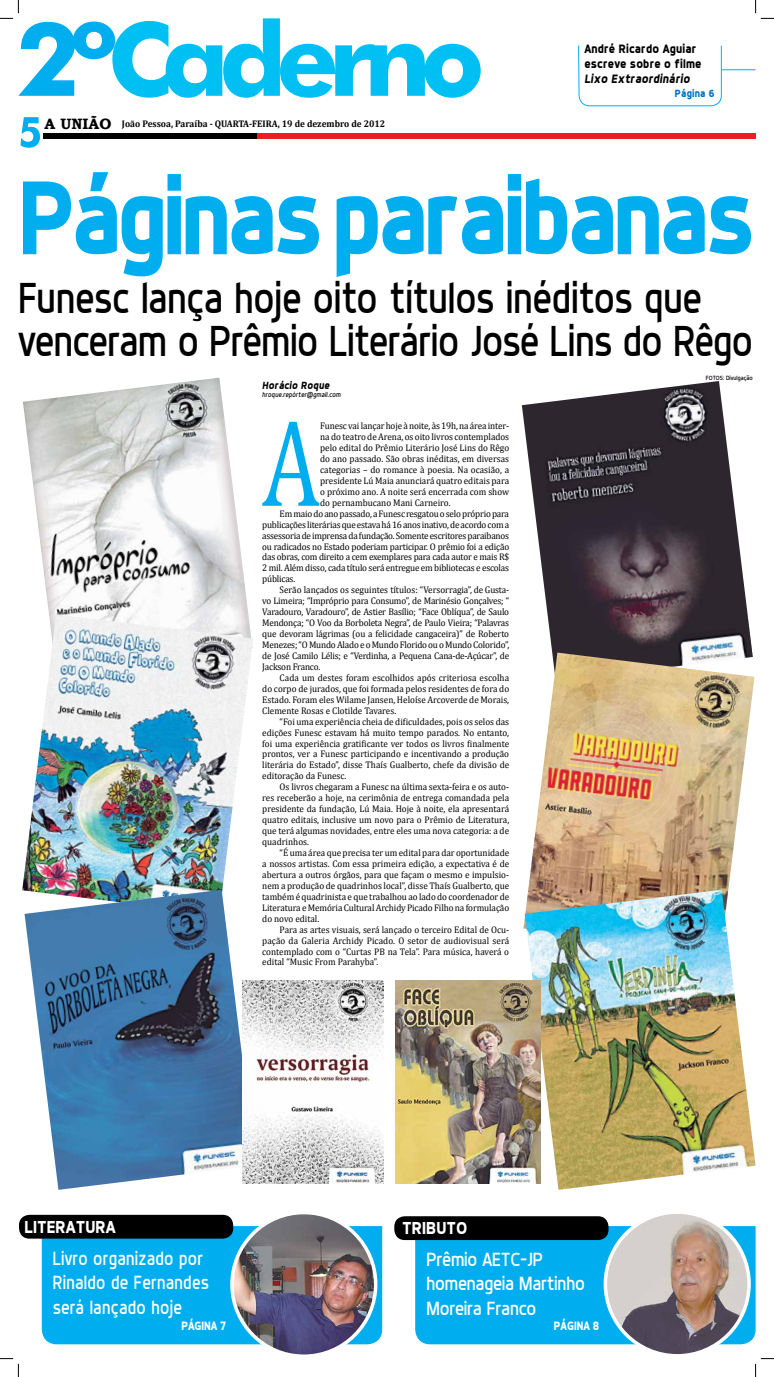
<style>
.page{position:relative;width:774px;height:1377px;background:#fff}
.page>*{position:absolute;margin:0;border:0;box-sizing:border-box;transform-origin:0 0}
.t1{font:124.51px "Cambria";color:#00aeef;scale:.75 1}
.t2{font:700 105px "Dyno";letter-spacing:-.045em;color:#00aeef;scale:.9 1}
.t3{font:43.75px/43.8px "Dyno";letter-spacing:-.01em;color:#000;scale:.9 1}
.t4{font:19.25px/24.5px "Dyno";letter-spacing:.015em;color:#fff;scale:.9 1}
.t5{font:19.25px/24.5px "Dyno";letter-spacing:-.01em;color:#fff;scale:.95 1}
.t6{font:700 17.5px "Dyno";color:#fff;scale:.95 1}
.t7{font:700 12.25px/14.7px "Dyno";letter-spacing:.015em;color:#000;scale:.95 1}
.t8{font:700 12.25px "Dyno";color:#fff;scale:.9 1}
.t9{font:italic 700 10.5px "Dyno";letter-spacing:.02em;color:#000;scale:.95 1}
.t10{font:700 10.5px "Dyno";letter-spacing:.02em;color:#0072bc;scale:.95 1}
.t11{font:9.62px "Cambria";color:#000;scale:.95 1}
.t12{font:9.62px "Cambria";letter-spacing:-.02em;color:#000;scale:.95 1}
.t13{font:9.62px "Cambria";letter-spacing:-.025em;color:#000;scale:.95 1}
.t14{font:700 9.62px "Cambria";color:#000;scale:.95 1}
.t15{font:italic 7px "Dyno";letter-spacing:.02em;color:#000;scale:.95 1}
.t16{font:6.12px "Dyno";color:#000}
.s1{font-style:italic}
.s2{font-family:"Bookman Old Style";font-size:14.96px}
</style>
<div class="page">
<div style="left:44px;top:133px;width:213px;height:5px;background:#000"></div>
<div style="left:257px;top:133px;width:498px;height:5px;background:#ed1d24"></div>
<svg style="left:21px;top:117px;width:19px;height:31px"></svg>
<hr style="left:721px;top:69px;width:34px;height:1px;background:#00aeef">
<svg style="left:577px;top:45px;width:145px;height:94px"></svg>
<div style="left:42px;top:1225px;width:340px;height:118px;background:#00aeef"></div>
<div style="left:415px;top:1225px;width:340px;height:118px;background:#00aeef"></div>
<div style="left:19px;top:1214px;width:214px;height:24px;background:#000;border-radius:11px"></div>
<div style="left:394px;top:1215px;width:214px;height:24px;background:#000;border-radius:11px"></div>
<img style="left:605px;top:1211px;width:143px;height:144px;border-radius:72px">
<div style="left:603px;top:1210px;width:147px;height:147px;border:4px solid #fff;border-radius:50%"></div>
<img style="left:232px;top:1212px;width:143px;height:143px;border-radius:72px">
<div style="left:230px;top:1210px;width:147px;height:147px;border:4px solid #fff;border-radius:50%"></div>
<img style="left:23px;top:377px;width:226px;height:237px">
<img style="left:22px;top:614px;width:231px;height:277px">
<img style="left:25px;top:889px;width:230px;height:300px">
<img style="left:521px;top:381px;width:231px;height:271px">
<img style="left:523px;top:652px;width:231px;height:277px">
<img style="left:524px;top:889px;width:231px;height:300px">
<img style="left:242px;top:980px;width:141px;height:203px">
<img style="left:395px;top:980px;width:145px;height:203px">
<svg style="left:0;top:0;width:480px;height:98px"></svg>
<svg style="left:0;top:1358px;width:19px;height:18px"></svg>
<svg style="left:755px;top:0;width:18px;height:19px"></svg>
<svg style="left:755px;top:1358px;width:18px;height:18px"></svg>
<p class="t7" style="left:584px;top:41px;width:125px">André Ricardo Aguiar escreve sobre o filme<br><span class="s1">Lixo Extraordinário</span></p>
<p class="t14" style="left:44px;top:117px;width:360px"><span class="s2">A UNIÃO</span> João Pessoa, Paraíba - QUARTA-FEIRA, 19 de dezembro de 2012</p>
<p class="t10" style="left:674px;top:87px;width:43px">Página 6</p>
<p class="t2" style="left:18px;top:154px;width:820px">Páginas paraibanas</p>
<p class="t3" style="left:18px;top:275px;width:817px">Funesc lança hoje oito títulos inéditos que venceram o Prêmio Literário José Lins do Rêgo</p>
<p class="t9" style="left:262px;top:378px;width:72px">Horácio Roque</p>
<p class="t15" style="left:262px;top:390px;width:84px">hroque.repórter@gmail.com</p>
<p class="t1" style="left:262px;top:390px;width:79px">A</p>
<p class="t11" style="left:320px;top:420px;width:200px">Funesc vai lançar hoje à noite, às 19h, na área inter-</p>
<p class="t11" style="left:320px;top:431px;width:200px">na do teatro de Arena, os oito livros contemplados</p>
<p class="t11" style="left:320px;top:442px;width:200px">pelo edital do Prêmio Literário José Lins do Rêgo</p>
<p class="t11" style="left:320px;top:453px;width:200px">do ano passado. São obras inéditas, em diversas</p>
<p class="t11" style="left:320px;top:464px;width:200px">categorias – do romance à poesia. Na ocasião, a</p>
<p class="t11" style="left:320px;top:475px;width:200px">presidente Lú Maia anunciará quatro editais para</p>
<p class="t11" style="left:320px;top:486px;width:200px">o próximo ano. A noite será encerrada com show</p>
<p class="t11" style="left:320px;top:497px;width:139px">do pernambucano Mani Carneiro.</p>
<p class="t12" style="left:279px;top:507px;width:243px">Em maio do ano passado, a Funesc resgatou o selo próprio para</p>
<p class="t13" style="left:262px;top:518px;width:261px">publicações literárias que estava há 16 anos inativo, de acordo com a</p>
<p class="t13" style="left:262px;top:529px;width:261px">assessoria de imprensa da fundação. Somente escritores paraibanos</p>
<p class="t12" style="left:262px;top:540px;width:261px">ou radicados no Estado poderiam participar. O prêmio foi a edição</p>
<p class="t12" style="left:262px;top:551px;width:261px">das obras, com direito a cem exemplares para cada autor e mais R$</p>
<p class="t12" style="left:262px;top:562px;width:261px">2 mil. Além disso, cada título será entregue em bibliotecas e escolas</p>
<p class="t12" style="left:262px;top:573px;width:36px">públicas.</p>
<p class="t11" style="left:279px;top:584px;width:243px">Serão lançados os seguintes títulos: “Versorragia”, de Gusta-</p>
<p class="t12" style="left:262px;top:595px;width:261px">vo Limeira; “Impróprio para Consumo”, de Marinésio Gonçalves; “</p>
<p class="t12" style="left:262px;top:606px;width:261px">Varadouro, Varadouro”, de Astier Basílio; “Face Oblíqua”, de Saulo</p>
<p class="t12" style="left:262px;top:617px;width:261px">Mendonça; “O Voo da Borboleta Negra”, de Paulo Vieira; “Palavras</p>
<p class="t11" style="left:262px;top:628px;width:261px">que devoram lágrimas (ou a felicidade cangaceira)” de Roberto</p>
<p class="t12" style="left:262px;top:639px;width:261px">Menezes; “O Mundo Alado e o Mundo Florido ou o Mundo Colorido”,</p>
<p class="t12" style="left:262px;top:650px;width:261px">de José Camilo Lélis; e “Verdinha, a Pequena Cana-de-Açúcar”, de</p>
<p class="t12" style="left:262px;top:661px;width:63px">Jackson Franco.</p>
<p class="t11" style="left:279px;top:672px;width:243px">Cada um destes foram escolhidos após criteriosa escolha</p>
<p class="t11" style="left:262px;top:682px;width:261px">do corpo de jurados, que foi formada pelos residentes de fora do</p>
<p class="t11" style="left:262px;top:693px;width:261px">Estado. Foram eles Wilame Jansen, Heloíse Arcoverde de Morais,</p>
<p class="t11" style="left:262px;top:704px;width:142px">Clemente Rosas e Clotilde Tavares.</p>
<p class="t11" style="left:279px;top:715px;width:243px">“Foi uma experiência cheia de dificuldades, pois os selos das</p>
<p class="t11" style="left:262px;top:726px;width:261px">edições Funesc estavam há muito tempo parados. No entanto,</p>
<p class="t11" style="left:262px;top:737px;width:261px">foi uma experiência gratificante ver todos os livros finalmente</p>
<p class="t11" style="left:262px;top:748px;width:261px">prontos, ver a Funesc participando e incentivando a produção</p>
<p class="t11" style="left:262px;top:759px;width:261px">literária do Estado”, disse Thaís Gualberto, chefe da divisão de</p>
<p class="t11" style="left:262px;top:770px;width:90px">editoração da Funesc.</p>
<p class="t11" style="left:279px;top:781px;width:243px">Os livros chegaram a Funesc na última sexta-feira e os auto-</p>
<p class="t11" style="left:262px;top:792px;width:261px">res receberão a hoje, na cerimônia de entrega comandada pela</p>
<p class="t11" style="left:262px;top:803px;width:261px">presidente da fundação, Lú Maia. Hoje à noite, ela apresentará</p>
<p class="t11" style="left:262px;top:814px;width:261px">quatro editais, inclusive um novo para o Prêmio de Literatura,</p>
<p class="t11" style="left:262px;top:825px;width:261px">que terá algumas novidades, entre eles uma nova categoria: a de</p>
<p class="t11" style="left:262px;top:836px;width:51px">quadrinhos.</p>
<p class="t11" style="left:279px;top:847px;width:243px">“É uma área que precisa ter um edital para dar oportunidade</p>
<p class="t11" style="left:262px;top:857px;width:261px">a nossos artistas. Com essa primeira edição, a expectativa é de</p>
<p class="t11" style="left:262px;top:868px;width:261px">abertura a outros órgãos, para que façam o mesmo e impulsio-</p>
<p class="t11" style="left:262px;top:879px;width:261px">nem a produção de quadrinhos local”, disse Thaís Gualberto, que</p>
<p class="t11" style="left:262px;top:890px;width:261px">também é quadrinista e que trabalhou ao lado do coordenador de</p>
<p class="t11" style="left:262px;top:901px;width:261px">Literatura e Memória Cultural Archidy Picado Filho na formulação</p>
<p class="t11" style="left:262px;top:912px;width:62px">do novo edital.</p>
<p class="t11" style="left:279px;top:923px;width:243px">Para as artes visuais, será lançado o terceiro Edital de Ocu-</p>
<p class="t11" style="left:262px;top:934px;width:261px">pação da Galeria Archidy Picado. O setor de audiovisual será</p>
<p class="t11" style="left:262px;top:945px;width:261px">contemplado com o “Curtas PB na Tela”. Para música, haverá o</p>
<p class="t11" style="left:262px;top:956px;width:124px">edital “Music From Parahyba”.</p>
<p class="t6" style="left:25px;top:1215px;width:97px">LITERATURA</p>
<p class="t6" style="left:402px;top:1217px;width:70px">TRIBUTO</p>
<p class="t4" style="left:53px;top:1245px;width:175px">Livro organizado por<br>Rinaldo de Fernandes será lançado hoje</p>
<p class="t5" style="left:426px;top:1246px;width:168px">Prêmio AETC-JP homenageia Martinho<br>Moreira Franco</p>
<p class="t8" style="left:181px;top:1317px;width:51px">PÁGINA 7</p>
<p class="t8" style="left:554px;top:1317px;width:52px">PÁGINA 8</p>
<p class="t16" style="left:705px;top:374px;width:49px">FOTOS: Divulgação</p>
</div>
